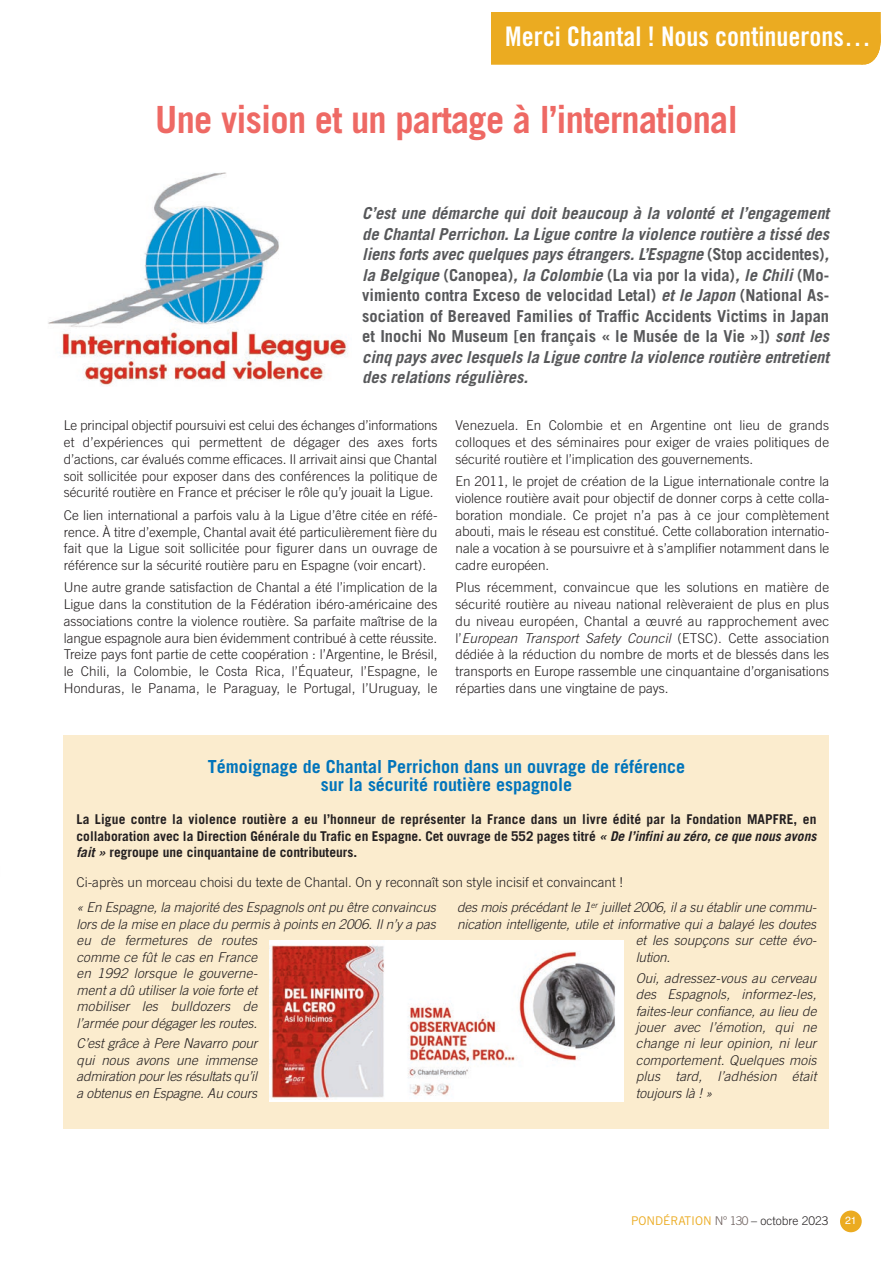
<style>
.page{position:relative;width:893px;height:1263px;background:#fff}
.page>*{position:absolute;margin:0;border:0;box-sizing:border-box;transform-origin:0 0}
.t1{font:700 37.5px "Trade Gothic";letter-spacing:-.02em;color:#ee6964}
.t2{font:27px "Trade Gothic Bold Cond Twenty";color:#fff}
.t3{font:700 18px/18px "Trade Gothic";color:#0174bb;text-align:center}
.t4{font:italic 700 16.5px/20.4px "Trade Gothic";color:#57585a}
.t5{font:300 13.5px/16.8px "Trade Gothic";color:#231f20;text-align:justify}
.t6{font:italic 300 13.5px/16.5px "Trade Gothic";color:#231f20;text-align:justify}
.t7{font:700 13.5px/16.5px "Trade Gothic";color:#231f20}
.t8{font:300 12px "Trade Gothic";color:#231f20}
.t9{font:10.5px "Helvetica";color:#fff}
.s1{font-style:normal}
.s2{font-style:italic}
.s3{font-weight:400;color:#ebab21}
.s4{color:#6d605d}
</style>
<div class="page">
<div style="left:840px;top:1210px;width:22px;height:22px;background:#ebab21;border-radius:50%"></div>
<div style="left:491px;top:13px;width:389px;height:51px;background:#ebab21"></div>
<div style="left:848px;top:20px;width:32px;height:44px;background:#ebab21;border-radius:50%"></div>
<div style="left:847px;top:19px;width:33px;height:45px;border:1px solid #ebab21;border-radius:50%"></div>
<img style="left:48px;top:172px;width:300px;height:214px">
<div style="left:64px;top:734px;width:765px;height:394px;background:#fbecce"></div>
<img style="left:269px;top:940px;width:355px;height:160px">
<h2 class="t2" style="left:505px;top:27px;width:367px">Merci Chantal ! Nous continuerons…</h2>
<h1 class="t1" style="left:155px;top:97px;width:584px">Une vision et un partage à l’international</h1>
<p class="t4" style="left:362px;top:203px;width:473px">C’est une démarche qui doit beaucoup à la volonté et l’engagement de ChantalPerrichon.La Ligue contre la violence routière a tissé des liensfortsavecquelquespaysétrangers.L’Espagne<span class="s1">( S t o p a c c i d e n t e s )</span> , la Belgique <span class="s1">(Canopea)</span>,la Colombie <span class="s1">(La via por la vida)</span>,le Chili<span class="s1">(Mo&shy;vimiento contra Exceso de velocidad Letal)</span> etle Japon <span class="s1">(National As&shy;sociation of Bereaved Families of Traffic Accidents Victims in Japan et Inochi No Museum [en français « le Musée de la Vie »])</span> sontles cinqpaysaveclesquelslaLiguecontrelaviolenceroutièreentretient desrelationsrégulières.</p>
<p class="t5" style="left:64px;top:417px;width:375px">Le principal objectif poursuivi est celui des échanges d’informations et d’expériences qui permettent de dégager des axes forts d’actions, car évalués comme efficaces. Il arrivait ainsi que Chantal soit sollicitée pour exposer dans des conférences la politique de sécurité routière en France et préciser le rôle qu’y jouait la Ligue.</p>
<p class="t5" style="left:64px;top:506px;width:375px">Ce lien international a parfois valu à la Ligue d’être citée en réfé&shy;rence. À titre d’exemple, Chantal avait été particulièrement fière du fait que la Ligue soit sollicitée pour figurer dans un ouvrage de référence sur la sécurité routière paru en Espagne (voir encart).</p>
<p class="t5" style="left:64px;top:579px;width:375px">Une autre grande satisfaction de Chantal a été l’implication de la Ligue dans la constitution de la Fédération ibéro-américaine des associations contre la violence routière. Sa parfaite maîtrise de la langue espagnole aura bien évidemment contribué à cette réussite.<br>Treize pays font partie de cette coopération : l’Argentine, le Brésil, le Chili, la Colombie, le Costa Rica, l’Équateur, l’Espagne, le Honduras, le Panama, le Paraguay, le Portugal, l’Uruguay, le</p>
<p class="t5" style="left:455px;top:417px;width:375px">Venezuela. En Colombie et en Argentine ont lieu de grands colloques et des séminaires pour exiger de vraies politiques de sécurité routière et l’implication des gouvernements.</p>
<p class="t5" style="left:455px;top:473px;width:375px">En 2011, le projet de création de la Ligue internationale contre la violence routière avait pour objectif de donner corps à cette colla&shy;boration mondiale. Ce projet n’a pas à ce jour complètement abouti, mais le réseau est constitué. Cette collaboration internatio&shy;nale a vocation à se poursuivre et à s’amplifier notamment dans le cadre européen.</p>
<p class="t5" style="left:455px;top:579px;width:375px">Plus récemment, convaincue que les solutions en matière de sécurité routière au niveau national relèveraient de plus en plus du niveau européen, Chantal a œuvré au rapprochement avec l ’ <span class="s2">European Transport Safety Council</span> ( ETS C ) . C ette a ss o c i a t i o n dédiée à la réduction du nombre de morts et de blessés dans les transports en Europe rassemble une cinquantaine d’organisations réparties dans une vingtaine de pays.</p>
<h3 class="t3" style="left:208px;top:757px;width:479px">Témoignage de Chantal Perrichon dans un ouvrage de référence sur la sécurité routière espagnole</h3>
<p class="t7" style="left:77px;top:811px;width:745px">La Ligue contre la violence routière a eu l’honneur de représenter la France dans un livre édité par la Fondation MAPFRE, en collaboration avec la Direction Générale du Trafic en Espagne. Cet ouvrage de 552 pages titré <span class="s2">« De l’infiniau zéro,ce que nousavons fait»</span> regroupe une cinquantaine de contributeurs.</p>
<p class="t5" style="left:77px;top:874px;width:548px">Ci-après un morceau choisi du texte de Chantal. On y reconnaît son style incisif et convaincant !</p>
<p class="t6" style="left:77px;top:899px;width:364px;text-align:left">« En Espagne,la majorité desEspagnolsontpu être convaincus lorsde la mise en place du permisà pointsen 2006.Iln’ya pas eu de fermetures de routes<br>comme ce fût le cas en France<br>en 1992 lorsque le gouverne-<br>menta dû utiliserla voie forte et<br>mobiliser les bulldozers de<br>l’armée pourdégagerlesroutes.</p>
<p class="t6" style="left:77px;top:1035px;width:186px">C’estgrâceàPereNavarropour qui nous avons une immense admiration pourlesrésultatsqu’il aobtenusen Espagne.Au cours</p>
<p class="t6" style="left:457px;top:899px;width:364px">desmoisprécédantle1<sup>er</sup> juillet2006,ilasu établirunecommu-</p>
<p class="t6" style="left:457px;top:915px;width:364px">nication intelligente, utile et informative qui a balayé les doutes</p>
<p class="t6" style="left:636px;top:932px;width:186px">et les soupçons sur cette évo-</p>
<p class="t6" style="left:636px;top:948px;width:39px">lution.</p>
<p class="t6" style="left:636px;top:969px;width:186px">Oui, adressez-vous au cerveau des Espagnols, informez-les, faites-leurconfiance,au lieu de jouer avec l’émotion, qui ne change ni leur opinion, ni leur comportement. Quelques mois plus tard, l’adhésion était toujourslà !»</p>
<p class="t8" style="left:631px;top:1213px;width:199px"><span class="s3">PONDÉRATION</span> <span class="s4">N° 130</span> – octobre 2023</p>
<p class="t9" style="left:845px;top:1212px;width:13px">21</p>
</div>
